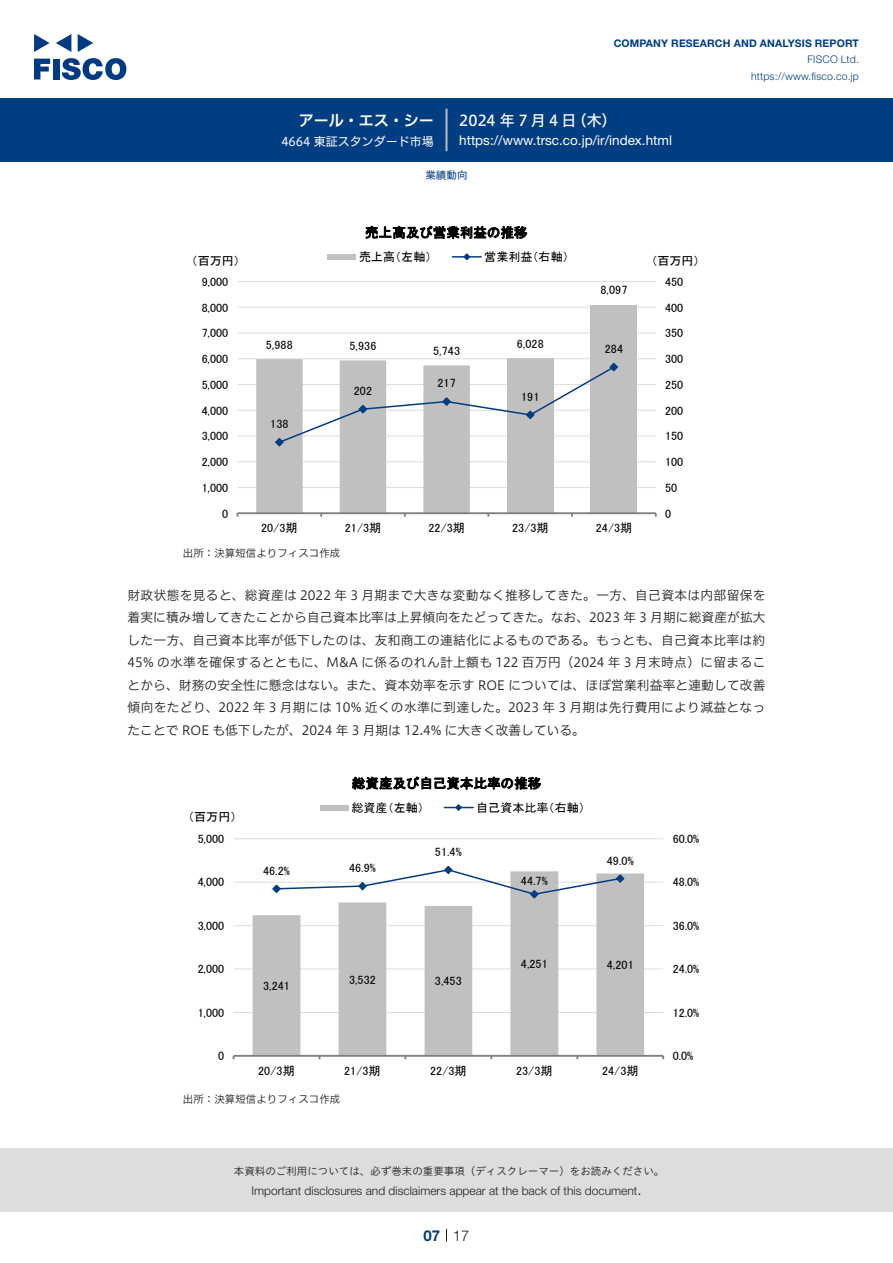
<style>
.page{position:relative;width:893px;height:1263px;background:#fff}
.page>*{position:absolute;margin:0;border:0;box-sizing:border-box;transform-origin:0 0}
.t1{font:15px "Hiragino UD Sans F Std N W5";letter-spacing:.21em;color:#fff}
.t2{font:15px "Hiragino UD Sans F Std N W6";color:#fff}
.t3{font:300 15px "Helvetica Neue LT Std";color:#231f20}
.t4{font:700 15px "Helvetica Neue LT Std";color:#003d81}
.t5{font:13.5px "Helvetica Neue LT Std";color:#fff}
.t6{font:13.5px "MS P Gothic";letter-spacing:.01em;color:#000}
.本文{font:12.75px/22.5px "Hiragino UD Sans F Std N W3";color:#231f20;text-align:justify}
.t7{font:12.15px "MS P Gothic";letter-spacing:.005em;color:#000}
.t8{font:12px "MS P Gothic";letter-spacing:.005em;color:#000}
.t9{font:300 12px "Helvetica Neue LT Std";color:#231f20}
.t10{font:12px "Hiragino UD Sans F Std N W4";color:#fff}
.t11{font:10.5px "Hiragino UD Sans Std W3";color:#231f20}
.t12{font:700 10.5px "Helvetica Neue LT Std";letter-spacing:.015em;color:#003d81}
.t13{font:300 10.5px/16.5px "Helvetica Neue LT Std";letter-spacing:.015em;color:#003d81;text-align:right}
.表組み基本スタイル{font:10.5px "Hiragino UD Sans F Std N W3";color:#231f20}
.ヘッダー{font:10.5px "Hiragino UD Sans F Std N W4";color:#003d81}
</style>
<div class="page">
<div style="left:0;top:1148px;width:893px;height:64px;background:#ddd"></div>
<svg style="left:34px;top:59px;width:16px;height:20px"></svg>
<div style="left:53px;top:59px;width:6px;height:20px;background:#003a83"></div>
<svg style="left:62px;top:58px;width:64px;height:22px"></svg>
<svg style="left:34px;top:34px;width:16px;height:18px"></svg>
<svg style="left:78px;top:34px;width:15px;height:18px"></svg>
<svg style="left:56px;top:34px;width:15px;height:18px"></svg>
<div style="left:0;top:98px;width:893px;height:64px;background:#003d81"></div>
<hr style="left:445px;top:109px;width:3px;height:42px;background:#b5b5b6">
<svg style="left:446px;top:1229px;width:1px;height:13px"></svg>
<hr style="left:237px;top:487px;width:419px;height:1px;background:#ddd">
<hr style="left:237px;top:461px;width:419px;height:1px;background:#ddd">
<hr style="left:237px;top:435px;width:419px;height:1px;background:#ddd">
<hr style="left:237px;top:410px;width:419px;height:1px;background:#ddd">
<hr style="left:237px;top:384px;width:419px;height:1px;background:#ddd">
<hr style="left:237px;top:358px;width:419px;height:1px;background:#ddd">
<hr style="left:237px;top:333px;width:419px;height:1px;background:#ddd">
<hr style="left:237px;top:307px;width:419px;height:1px;background:#ddd">
<hr style="left:237px;top:281px;width:419px;height:1px;background:#ddd">
<div style="left:591px;top:305px;width:46px;height:208px;background:#c0c0c0"></div>
<hr style="left:237px;top:512px;width:419px;height:2px;background:#808080">
<svg style="left:256px;top:359px;width:363px;height:158px"></svg>
<div style="left:327px;top:254px;width:29px;height:6px;background:#c0c0c0"></div>
<hr style="left:452px;top:256px;width:29px;height:2px;background:#003d81">
<svg style="left:462px;top:253px;width:9px;height:8px"></svg>
<hr style="left:234px;top:1012px;width:429px;height:1px;background:#ddd">
<hr style="left:234px;top:968px;width:429px;height:1px;background:#ddd">
<hr style="left:234px;top:925px;width:429px;height:1px;background:#ddd">
<hr style="left:234px;top:882px;width:429px;height:1px;background:#ddd">
<hr style="left:234px;top:838px;width:429px;height:1px;background:#ddd">
<svg style="left:253px;top:873px;width:391px;height:182px;fill:#c0c0c0"></svg>
<hr style="left:234px;top:1055px;width:429px;height:2px;background:#808080">
<svg style="left:272px;top:865px;width:353px;height:34px"></svg>
<div style="left:320px;top:805px;width:28px;height:5px;background:#c0c0c0"></div>
<svg style="left:444px;top:804px;width:29px;height:7px"></svg>
<p class="t2" style="left:299px;top:109px;width:137px">アール・エス・シー</p>
<p class="t10" style="left:281px;top:132px;width:154px">4664 東証スタンダード市場</p>
<p class="t12" style="left:614px;top:37px;width:247px">COMPANY RESEARCH AND ANALYSIS REPORT</p>
<p class="t13" style="left:751px;top:51px;width:109px">FISCO Ltd. https://www.fisco.co j p.</p>
<p class="t1" style="left:459px;top:109px;width:119px">2024年7月4日</p>
<p class="t1" style="left:572px;top:109px;width:46px">（木(</p>
<p class="t5" style="left:459px;top:132px;width:214px">https://www.trsc.co j p. /i r/ index.html</p>
<p class="ヘッダー" style="left:425px;top:167px;width:43px">業績動向</p>
<p class="t8" style="left:192px;top:254px;width:50px">（百万円）</p>
<p class="t6" style="left:365px;top:226px;width:164px">売上高及び営業利益の推移</p>
<p class="t8" style="left:484px;top:251px;width:86px">営業利益（右軸(</p>
<p class="t8" style="left:359px;top:251px;width:74px">売上高（左軸）</p>
<p class="t8" style="left:651px;top:254px;width:50px">（百万円(</p>
<p class="t8" style="left:202px;top:275px;width:28px">9,000</p>
<p class="t7" style="left:600px;top:284px;width:28px">8,097</p>
<p class="t8" style="left:665px;top:275px;width:20px">450</p>
<p class="t8" style="left:202px;top:301px;width:28px">8,000</p>
<p class="t8" style="left:665px;top:301px;width:20px">400</p>
<p class="t8" style="left:202px;top:327px;width:28px">7,000</p>
<p class="t8" style="left:202px;top:353px;width:28px">6,000</p>
<p class="t8" style="left:266px;top:338px;width:28px">5,988</p>
<p class="t8" style="left:350px;top:340px;width:28px">5,936</p>
<p class="t8" style="left:433px;top:345px;width:28px">5,743</p>
<p class="t8" style="left:517px;top:337px;width:28px">6,028</p>
<p class="t7" style="left:605px;top:342px;width:20px">284</p>
<p class="t8" style="left:665px;top:327px;width:20px">350</p>
<p class="t8" style="left:665px;top:353px;width:20px">300</p>
<p class="t8" style="left:202px;top:378px;width:28px">5,000</p>
<p class="t8" style="left:354px;top:385px;width:20px">202</p>
<p class="t8" style="left:437px;top:377px;width:20px">217</p>
<p class="t8" style="left:521px;top:391px;width:20px">191</p>
<p class="t8" style="left:665px;top:378px;width:20px">250</p>
<p class="t8" style="left:202px;top:404px;width:28px">4,000</p>
<p class="t8" style="left:665px;top:404px;width:20px">200</p>
<p class="t8" style="left:270px;top:418px;width:20px">138</p>
<p class="t8" style="left:202px;top:430px;width:28px">3,000</p>
<p class="t8" style="left:665px;top:430px;width:20px">150</p>
<p class="t8" style="left:202px;top:456px;width:28px">2,000</p>
<p class="t8" style="left:665px;top:456px;width:20px">100</p>
<p class="t8" style="left:202px;top:481px;width:28px">1,000</p>
<p class="t8" style="left:665px;top:481px;width:13px">50</p>
<p class="t8" style="left:222px;top:507px;width:8px">0</p>
<p class="t8" style="left:665px;top:507px;width:8px">0</p>
<p class="t8" style="left:261px;top:522px;width:38px">20/3期</p>
<p class="t8" style="left:345px;top:522px;width:38px">21/3期</p>
<p class="t8" style="left:428px;top:522px;width:38px">22/3期</p>
<p class="t8" style="left:512px;top:522px;width:38px">23/3期</p>
<p class="t8" style="left:596px;top:522px;width:38px">24/3期</p>
<p class="表組み基本スタイル" style="left:183px;top:545px;width:159px">出所：決算短信よりフィスコ作成</p>
<p class="本文" style="left:128px;top:583px;width:639px">財政状態を見ると、総資産は 2022 年 3 月期まで大きな変動なく推移してきた。一方、自己資本は内部留保を着実に積み増してきたことから自己資本比率は上昇傾向をたどってきた。なお、2023 年 3 月期に総資産が拡大した一方、自己資本比率が低下したのは、友和商工の連結化によるものである。もっとも、自己資本比率は約45% の水準を確保するとともに、M&amp;A に係るのれん計上額も 122 百万円（2024 年 3 月末時点）に留まることから、財務の安全性に懸念はない。また、資本効率を示す ROE については、ほぼ営業利益率と連動して改善傾向をたどり、2022 年 3 月期には 10% 近くの水準に到達した。2023 年 3 月期は先行費用により減益となったことで ROE も低下したが、2024 年 3 月期は 12.4% に大きく改善している。</p>
<p class="t8" style="left:188px;top:811px;width:50px">（百万円(</p>
<p class="t8" style="left:198px;top:833px;width:28px">5,000</p>
<p class="t8" style="left:198px;top:876px;width:28px">4,000</p>
<p class="t8" style="left:198px;top:919px;width:28px">3,000</p>
<p class="t8" style="left:198px;top:963px;width:28px">2,000</p>
<p class="t8" style="left:198px;top:1006px;width:28px">1,000</p>
<p class="t7" style="left:218px;top:1050px;width:8px">0</p>
<p class="t8" style="left:263px;top:864px;width:28px">46.2%</p>
<p class="t8" style="left:263px;top:979px;width:28px">3,241</p>
<p class="t8" style="left:258px;top:1064px;width:38px">20/3期</p>
<p class="t6" style="left:352px;top:776px;width:191px">総資産及び自己資本比率の推移</p>
<p class="t8" style="left:476px;top:801px;width:110px">自己資本比率（右軸(</p>
<p class="t8" style="left:351px;top:801px;width:74px">総資産（左軸）</p>
<p class="t8" style="left:349px;top:862px;width:28px">46.9%</p>
<p class="t8" style="left:349px;top:973px;width:28px">3,532</p>
<p class="t8" style="left:344px;top:1064px;width:38px">21/3期</p>
<p class="t8" style="left:435px;top:845px;width:28px">51.4%</p>
<p class="t8" style="left:435px;top:975px;width:28px">3,453</p>
<p class="t8" style="left:430px;top:1064px;width:38px">22/3期</p>
<p class="t8" style="left:521px;top:874px;width:28px">44.7%</p>
<p class="t8" style="left:521px;top:957px;width:28px">4,251</p>
<p class="t8" style="left:516px;top:1064px;width:38px">23/3期</p>
<p class="表組み基本スタイル" style="left:183px;top:1091px;width:159px">出所：決算短信よりフィスコ作成</p>
<p class="t8" style="left:607px;top:854px;width:28px">49.0%</p>
<p class="t8" style="left:607px;top:959px;width:28px">4,201</p>
<p class="t8" style="left:602px;top:1064px;width:38px">24/3期</p>
<p class="t8" style="left:673px;top:833px;width:28px">60.0%</p>
<p class="t8" style="left:673px;top:876px;width:28px">48.0%</p>
<p class="t8" style="left:673px;top:919px;width:28px">36.0%</p>
<p class="t8" style="left:673px;top:963px;width:28px">24.0%</p>
<p class="t8" style="left:673px;top:1006px;width:28px">12.0%</p>
<p class="t7" style="left:673px;top:1050px;width:22px">0.0%</p>
<p class="t11" style="left:234px;top:1163px;width:432px">本資料のご利用については、必ず巻末の重要事項（ディスクレーマー）をお読みください。</p>
<p class="t3" style="left:637px;top:1180px;width:6px">.</p>
<p class="t9" style="left:251px;top:1183px;width:387px">Important disclosures and disclaimers appear at the back of this document</p>
<p class="t4" style="left:423px;top:1226px;width:18px">07</p>
<p class="t3" style="left:453px;top:1226px;width:18px">17</p>
</div>
